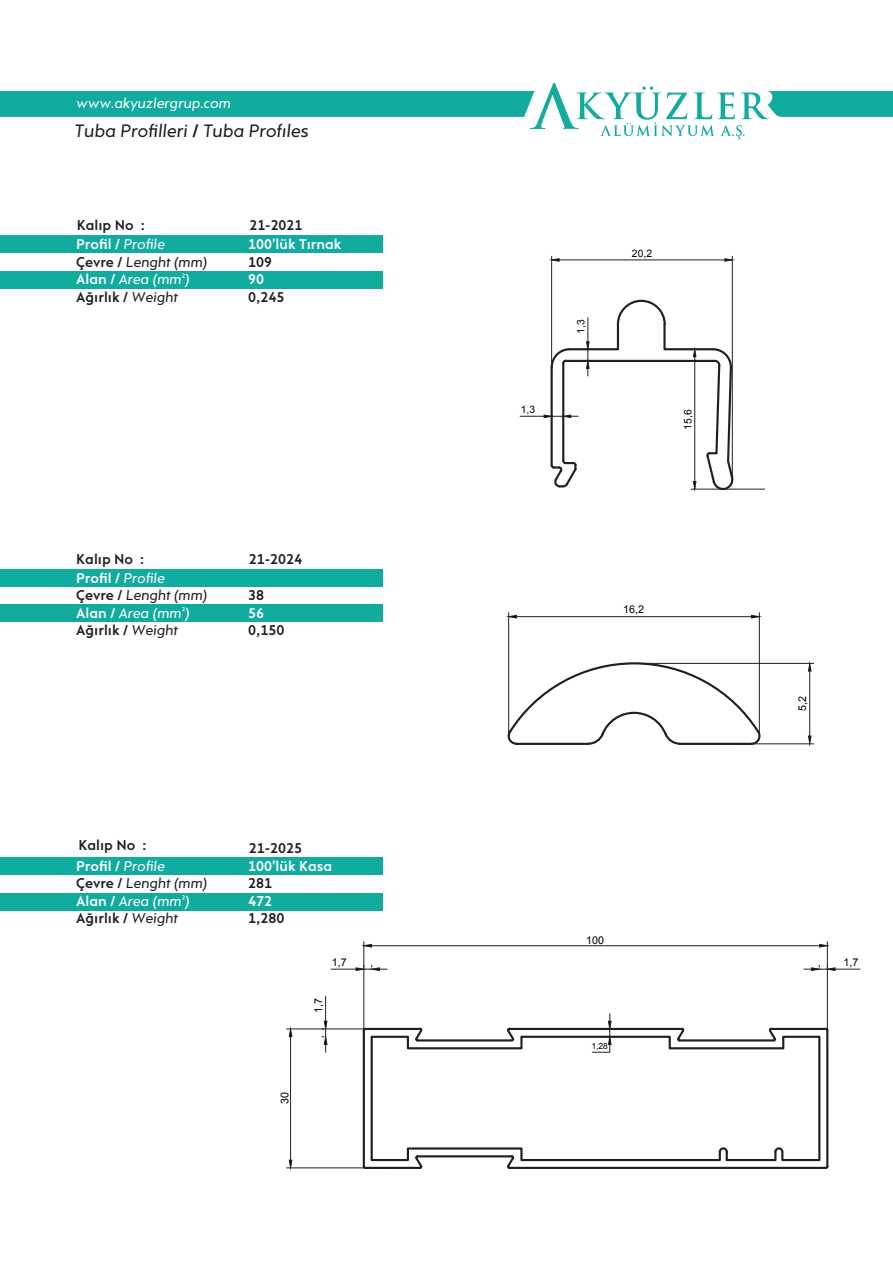
<style>
.page{position:relative;width:893px;height:1263px;background:#fff}
.page>*{position:absolute;margin:0;border:0;box-sizing:border-box;transform-origin:0 0}
.t1{font:italic 18.3px "Rams";color:#231f20}
.t2{font:italic 14.55px/17.4px "Rams";color:#231f20}
.t3{font:700 14.55px "Rams";color:#231f20}
.t4{font:700 14.55px "Rams";color:#fff}
.t5{font:italic 14.55px "Rams";color:#fff}
.t6{font:10.8px "Arial";color:#000001}
.t7{font:10.35px "Arial";color:#000001}
.t8{font:8.55px "Arial";color:#000001}
.s1{font-weight:700;font-style:normal}
.s2{font-weight:700;font-style:normal;color:#fff}
.s3{color:#fff}
</style>
<div class="page">
<div style="left:0;top:236px;width:383px;height:17px;background:#12ac9f"></div>
<div style="left:0;top:271px;width:383px;height:17px;background:#12ac9f"></div>
<svg style="left:182px;top:273px;width:3px;height:5px"></svg>
<div style="left:0;top:569px;width:383px;height:17px;background:#12ac9f"></div>
<div style="left:0;top:605px;width:383px;height:17px;background:#12ac9f"></div>
<div style="left:0;top:857px;width:383px;height:17px;background:#12ac9f"></div>
<div style="left:0;top:893px;width:383px;height:17px;background:#12ac9f"></div>
<svg style="left:0;top:83px;width:893px;height:56px"></svg>
<hr style="left:732px;top:256px;width:1px;height:222px;background:#231f20">
<hr style="left:551px;top:256px;width:1px;height:117px;background:#231f20">
<hr style="left:559px;top:259px;width:166px;height:1px;background:#231f20">
<svg style="left:724px;top:258px;width:9px;height:4px"></svg>
<svg style="left:551px;top:258px;width:9px;height:4px"></svg>
<hr style="left:691px;top:489px;width:74px;height:1px;background:#231f20">
<svg style="left:520px;top:299px;width:215px;height:191px"></svg>
<svg style="left:507px;top:661px;width:256px;height:84px"></svg>
<hr style="left:636px;top:663px;width:178px;height:1px;background:#231f20">
<hr style="left:736px;top:743px;width:78px;height:1px;background:#231f20">
<hr style="left:809px;top:671px;width:1px;height:65px;background:#231f20">
<svg style="left:808px;top:663px;width:4px;height:9px"></svg>
<svg style="left:808px;top:735px;width:4px;height:10px"></svg>
<hr style="left:508px;top:613px;width:1px;height:121px;background:#231f20">
<hr style="left:759px;top:613px;width:1px;height:121px;background:#231f20">
<hr style="left:516px;top:616px;width:236px;height:1px;background:#231f20">
<svg style="left:508px;top:615px;width:9px;height:4px"></svg>
<svg style="left:751px;top:615px;width:9px;height:4px"></svg>
<hr style="left:826px;top:1030px;width:2px;height:136px;background:#231f20">
<svg style="left:824px;top:1164px;width:5px;height:5px"></svg>
<hr style="left:509px;top:1167px;width:317px;height:2px;background:#231f20">
<svg style="left:507px;top:1162px;width:9px;height:7px"></svg>
<svg style="left:413px;top:1162px;width:10px;height:7px"></svg>
<hr style="left:365px;top:1167px;width:55px;height:2px;background:#231f20">
<hr style="left:363px;top:1030px;width:2px;height:136px;background:#231f20">
<hr style="left:365px;top:1028px;width:55px;height:2px;background:#231f20">
<svg style="left:413px;top:1027px;width:10px;height:7px"></svg>
<svg style="left:507px;top:1027px;width:9px;height:7px"></svg>
<hr style="left:509px;top:1028px;width:173px;height:2px;background:#231f20">
<svg style="left:675px;top:1027px;width:10px;height:7px"></svg>
<svg style="left:768px;top:1027px;width:10px;height:7px"></svg>
<hr style="left:771px;top:1028px;width:55px;height:2px;background:#231f20">
<svg style="left:370px;top:1034px;width:451px;height:128px"></svg>
<svg style="left:718px;top:1146px;width:66px;height:16px"></svg>
<hr style="left:287px;top:1028px;width:104px;height:1px;background:#231f20">
<hr style="left:287px;top:1167px;width:104px;height:1px;background:#231f20">
<hr style="left:290px;top:1037px;width:1px;height:123px;background:#231f20">
<svg style="left:288px;top:1028px;width:5px;height:9px"></svg>
<svg style="left:288px;top:1159px;width:5px;height:9px"></svg>
<svg style="left:322px;top:996px;width:6px;height:56px"></svg>
<hr style="left:363px;top:942px;width:1px;height:105px;background:#231f20">
<hr style="left:827px;top:942px;width:1px;height:105px;background:#231f20">
<hr style="left:372px;top:945px;width:448px;height:1px;background:#231f20">
<svg style="left:363px;top:944px;width:9px;height:4px"></svg>
<svg style="left:819px;top:944px;width:9px;height:4px"></svg>
<svg style="left:331px;top:965px;width:56px;height:6px"></svg>
<svg style="left:804px;top:965px;width:56px;height:6px"></svg>
<svg style="left:591px;top:1013px;width:23px;height:40px"></svg>
<p class="t5" style="left:76px;top:94px;width:156px">www.akyuzlergrup.com</p>
<p class="t1" style="left:75px;top:120px;width:236px">Tuba Profilleri <span class="s1">/</span> Tuba Profıles</p>
<p class="t3" style="left:77px;top:216px;width:69px">Kalıp No :</p>
<p class="t3" style="left:250px;top:216px;width:54px">21-2021</p>
<p class="t2" style="left:76px;top:236px;width:132px"><span class="s2">Profil /</span> <span class="s3">Profile<br></span><span class="s1">Çevre /</span> Lenght (mm)<br><span class="s2">Alan /</span> <span class="s3">Area (mm )<br></span><span class="s1">Ağırlık /</span> Weight</p>
<p class="t4" style="left:248px;top:235px;width:95px">100’lük Tırnak</p>
<p class="t3" style="left:248px;top:253px;width:25px">109</p>
<p class="t4" style="left:248px;top:270px;width:17px">90</p>
<p class="t3" style="left:248px;top:288px;width:38px">0,245</p>
<p class="t3" style="left:76px;top:550px;width:69px">Kalıp No :</p>
<p class="t2" style="left:76px;top:569px;width:132px"><span class="s2">Profil /</span> <span class="s3">Profile<br></span><span class="s1">Çevre /</span> Lenght (mm)<br><span class="s2">Alan /</span> <span class="s3">Area (mm )<br></span><span class="s1">Ağırlık /</span> Weight</p>
<p class="t3" style="left:249px;top:550px;width:55px">21-2024</p>
<p class="t3" style="left:248px;top:586px;width:17px">38</p>
<p class="t4" style="left:248px;top:604px;width:17px">56</p>
<p class="t3" style="left:248px;top:621px;width:38px">0,150</p>
<p class="t3" style="left:78px;top:836px;width:69px">Kalıp No :</p>
<p class="t3" style="left:249px;top:839px;width:55px">21-2025</p>
<p class="t2" style="left:76px;top:857px;width:132px"><span class="s2">Profil /</span> <span class="s3">Profile<br></span><span class="s1">Çevre /</span> Lenght (mm)<br><span class="s2">Alan /</span> <span class="s3">Area (mm )<br></span><span class="s1">Ağırlık /</span> Weight</p>
<p class="t4" style="left:248px;top:857px;width:86px">100’lük Kasa</p>
<p class="t3" style="left:248px;top:875px;width:25px">281</p>
<p class="t4" style="left:248px;top:892px;width:25px">472</p>
<p class="t3" style="left:248px;top:909px;width:38px">1,280</p>
<p class="t7" style="left:521px;top:403px;width:16px">1,3</p>
<p class="t7" style="left:574px;top:334px;width:16px;rotate:-90deg">1,3</p>
<p class="t7" style="left:632px;top:246px;width:22px">20,2</p>
<p class="t7" style="left:681px;top:430px;width:22px;rotate:-90deg">15,6</p>
<p class="t6" style="left:623px;top:602px;width:22px">16,2</p>
<p class="t6" style="left:586px;top:933px;width:19px">100</p>
<p class="t6" style="left:795px;top:711px;width:16px;rotate:-90deg">5,2</p>
<p class="t6" style="left:278px;top:1104px;width:13px;rotate:-90deg">30</p>
<p class="t6" style="left:332px;top:955px;width:16px">1,7</p>
<p class="t6" style="left:844px;top:955px;width:16px">1,7</p>
<p class="t6" style="left:311px;top:1013px;width:16px;rotate:-90deg">1,7</p>
<p class="t8" style="left:591px;top:1040px;width:18px">1,28</p>
</div>
